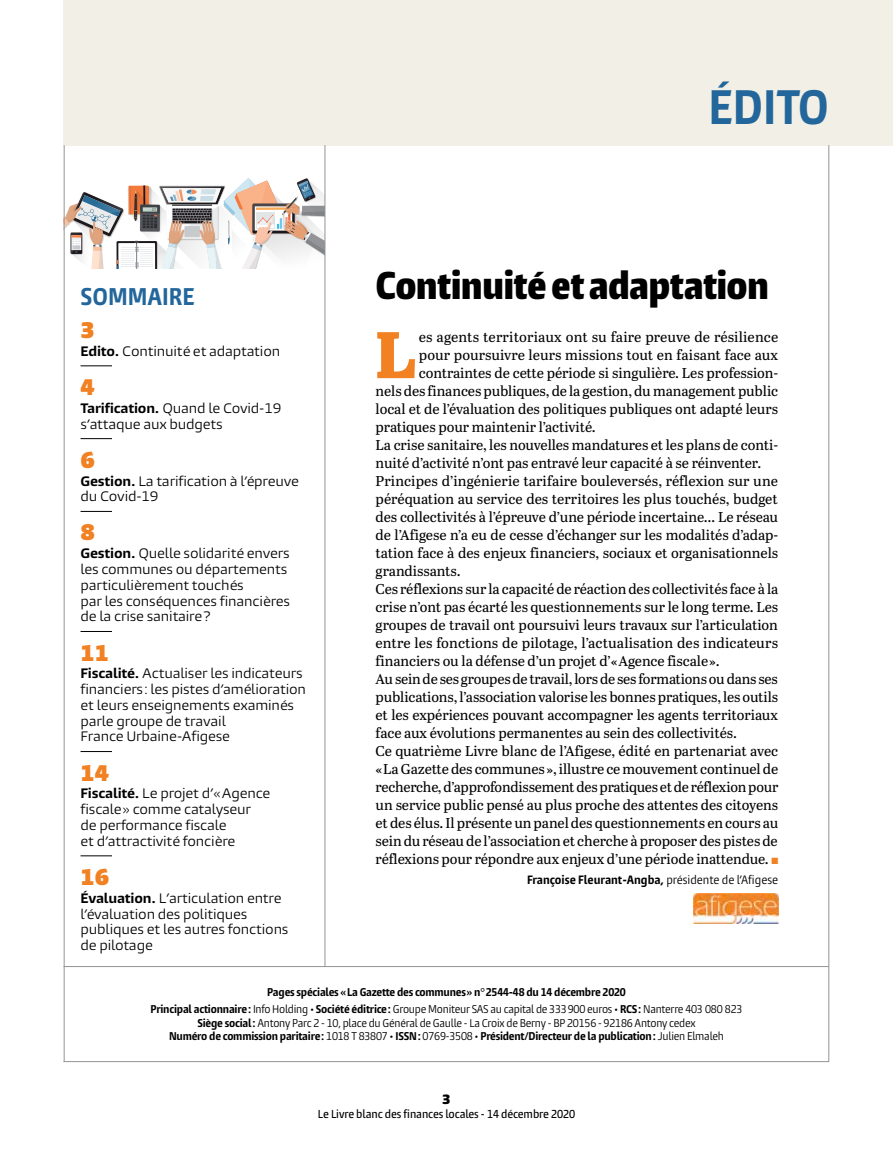
<style>
.page{position:relative;width:893px;height:1157px;background:#fff}
.page>*{position:absolute;margin:0;border:0;box-sizing:border-box;transform-origin:0 0}
.t1{font:800 65.7px "Abril Text";color:#f18122}
.t2{font:700 condensed 45px "Burlingame Pro";color:#22669b}
.t3{font:900 condensed 36px "Burlingame Pro";letter-spacing:-.02em;color:#000}
.t4{font:700 condensed 22.5px "Burlingame Pro";letter-spacing:.05em;color:#22669b}
.t5{font:21px "Burlingame Pro X Black";color:#f18122}
.t6{font:14.25px "Abril Text";letter-spacing:-.005em;color:#000}
.t7{font:12.75px/15.8px "Burlingame Pro";letter-spacing:-.015em;color:#000}
.t8{font:900 12.6px "Burlingame Pro";color:#000}
.t9{font:700 condensed 11.25px "Burlingame Pro";color:#000}
.t10{font:500 condensed 10.8px "Burlingame Pro";letter-spacing:-.01em;color:#000}
.t11{font:condensed 10.5px/13.5px "Burlingame Pro";letter-spacing:-.02em;color:#000;text-align:center}
.t12{font:700 condensed 10.5px/17.7px "Burlingame Pro";letter-spacing:-.02em;color:#000;text-align:center}
.s1{font-weight:700}
.s2{color:#f18122}
.s3{font-weight:400}
</style>
<div class="page">
<svg style="left:65px;top:178px;width:260px;height:90px"></svg>
<div style="left:64px;top:0;width:829px;height:145px;background:#f2f0e6"></div>
<img style="left:693px;top:894px;width:85px;height:30px">
<hr style="left:64px;top:966px;width:765px;height:1px;background:#939498">
<hr style="left:64px;top:1061px;width:765px;height:1px;background:#939498">
<hr style="left:64px;top:145px;width:1px;height:917px;background:#939498">
<hr style="left:828px;top:145px;width:1px;height:917px;background:#939498">
<hr style="left:325px;top:145px;width:1px;height:821px;background:#939498">
<hr style="left:81px;top:365px;width:31px;height:1px;background:#000">
<hr style="left:81px;top:438px;width:31px;height:1px;background:#000">
<hr style="left:81px;top:511px;width:31px;height:1px;background:#000">
<hr style="left:81px;top:631px;width:31px;height:1px;background:#000">
<hr style="left:81px;top:751px;width:31px;height:1px;background:#000">
<hr style="left:81px;top:855px;width:31px;height:1px;background:#000">
<h3 class="t4" style="left:81px;top:282px;width:115px">sommaire</h3>
<h3 class="t5" style="left:81px;top:316px;width:16px">3</h3>
<p class="t7" style="left:81px;top:343px;width:201px"><span class="s1">Edito.</span> Continuité et adaptation</p>
<h3 class="t5" style="left:81px;top:373px;width:16px">4</h3>
<p class="t7" style="left:81px;top:400px;width:202px"><span class="s1">Tarification.</span> Quand le Covid-19 s’attaque aux budgets</p>
<h3 class="t5" style="left:81px;top:446px;width:16px">6</h3>
<p class="t7" style="left:81px;top:473px;width:220px"><span class="s1">Gestion.</span> La tarification à l’épreuve du Covid-19</p>
<h3 class="t5" style="left:81px;top:519px;width:16px">8</h3>
<p class="t7" style="left:81px;top:546px;width:211px"><span class="s1">Gestion.</span> Quelle solidarité envers les communes ou départements particulièrement touchés<br>par les conséquences financières de la crise sanitaire?</p>
<h3 class="t5" style="left:81px;top:639px;width:30px">11</h3>
<p class="t7" style="left:81px;top:666px;width:227px"><span class="s1">Fiscalité.</span> Actualiser les indicateurs financiers: les pistes d’amélioration et leurs enseignements examinés parle groupe de travail<br>France Urbaine-Afigese</p>
<h3 class="t5" style="left:81px;top:759px;width:30px">14</h3>
<p class="t7" style="left:81px;top:786px;width:191px"><span class="s1">Fiscalité.</span> Le projet d’«Agence fiscale» comme catalyseur de performance fiscale<br>et d’attractivité foncière</p>
<h3 class="t5" style="left:81px;top:863px;width:30px">16</h3>
<p class="t7" style="left:81px;top:890px;width:209px"><span class="s1">évaluation.</span> L’articulation entre l’évaluation des politiques publiques et les autres fonctions de pilotage</p>
<h2 class="t2" style="left:709px;top:79px;width:122px">édito</h2>
<h3 class="t3" style="left:376px;top:262px;width:395px">Continuité et adaptation</h3>
<h1 class="t1" style="left:376px;top:306px;width:42px">L</h1>
<p class="t6" style="left:419px;top:327px;width:361px">es agents territoriaux ont su faire preuve de résilience</p>
<p class="t6" style="left:419px;top:345px;width:361px">pour poursuivre leurs missions tout en faisant face aux</p>
<p class="t6" style="left:419px;top:363px;width:361px">contraintes de cette période si singulière. Les profession-</p>
<p class="t6" style="left:376px;top:381px;width:404px">nels des finances publiques, de la gestion, du management public</p>
<p class="t6" style="left:376px;top:399px;width:404px">local et de l’évaluation des politiques publiques ont adapté leurs</p>
<p class="t6" style="left:376px;top:417px;width:222px">pratiques pour maintenir l’activité.</p>
<p class="t6" style="left:376px;top:435px;width:404px">La crise sanitaire, les nouvelles mandatures et les plans de conti-</p>
<p class="t6" style="left:376px;top:453px;width:387px">nuité d’activité n’ont pas entravé leur capacité à se réinventer.</p>
<p class="t6" style="left:376px;top:471px;width:404px">Principes d’ingénierie tarifaire bouleversés, réflexion sur une</p>
<p class="t6" style="left:376px;top:489px;width:404px">péréquation au service des territoires les plus touchés, budget</p>
<p class="t6" style="left:376px;top:507px;width:404px">des collectivités à l’épreuve d’une période incertaine… Le réseau</p>
<p class="t6" style="left:376px;top:525px;width:404px">de l’Afigese n’a eu de cesse d’échanger sur les modalités d’adap-</p>
<p class="t6" style="left:376px;top:543px;width:404px">tation face à des enjeux financiers, sociaux et organisationnels</p>
<p class="t6" style="left:376px;top:561px;width:87px">grandissants.</p>
<p class="t6" style="left:376px;top:579px;width:404px">Ces réflexions sur la capacité de réaction des collectivités face à la</p>
<p class="t6" style="left:376px;top:597px;width:404px">crise n’ont pas écarté les questionnements sur le long terme. Les</p>
<p class="t6" style="left:376px;top:615px;width:404px">groupes de travail ont poursuivi leurs travaux sur l’articulation</p>
<p class="t6" style="left:376px;top:633px;width:404px">entre les fonctions de pilotage, l’actualisation des indicateurs</p>
<p class="t6" style="left:376px;top:651px;width:345px">financiers ou la défense d’un projet d’« Agence fiscale ».</p>
<p class="t6" style="left:376px;top:669px;width:404px">Au sein de ses groupes de travail, lors de ses formations ou dans ses</p>
<p class="t6" style="left:376px;top:687px;width:404px">publications, l’association valorise les bonnes pratiques, les outils</p>
<p class="t6" style="left:376px;top:705px;width:404px">et les expériences pouvant accompagner les agents territoriaux</p>
<p class="t6" style="left:376px;top:723px;width:363px">face aux évolutions permanentes au sein des collectivités.</p>
<p class="t6" style="left:376px;top:741px;width:404px">Ce quatrième Livre blanc de l’Afigese, édité en partenariat avec</p>
<p class="t6" style="left:376px;top:759px;width:404px">« La Gazette des communes », illustre ce mouvement continuel de</p>
<p class="t6" style="left:376px;top:777px;width:404px">recherche, d’approfondissement des pratiques et de réflexion pour</p>
<p class="t6" style="left:376px;top:795px;width:404px">un service public pensé au plus proche des attentes des citoyens</p>
<p class="t6" style="left:376px;top:813px;width:404px">et des élus. Il présente un panel des questionnements en cours au</p>
<p class="t6" style="left:376px;top:831px;width:404px">sein du réseau de l’association et cherche à proposer des pistes de</p>
<p class="t6" style="left:376px;top:849px;width:404px">réflexions pour répondre aux enjeux d’une période inattendue. <span class="s2">■</span></p>
<p class="t9" style="left:527px;top:872px;width:253px">Françoise Fleurant-Angba, <span class="s3">présidente de l’Afigese</span></p>
<p class="t12" style="left:150px;top:983px;width:594px">Pages spéciales «La Gazette des communes» n°2544-48 du 14 décembre 2020<br>Principal actionnaire: <span class="s3">Info Holding •</span> Société éditrice: <span class="s3">Groupe Moniteur SAS au capital de 333900 euros •</span> RCS: <span class="s3">Nanterre 403 080 823</span></p>
<p class="t11" style="left:169px;top:1016px;width:556px"><span class="s1">Siège social:</span> Antony Parc 2 - 10, place du Général de Gaulle - La Croix de Berny - BP 20156 - 92186 Antony cedex<br><span class="s1">Numéro de commission paritaire:</span> 1018 T 83807 • <span class="s1">ISSN:</span> 0769-3508 • <span class="s1">Président/Directeur de la publication:</span> Julien Elmaleh</p>
<p class="t8" style="left:442px;top:1091px;width:10px">3</p>
<p class="t10" style="left:318px;top:1107px;width:259px">Le Livre blanc des finances locales - 14 décembre 2020</p>
</div>
